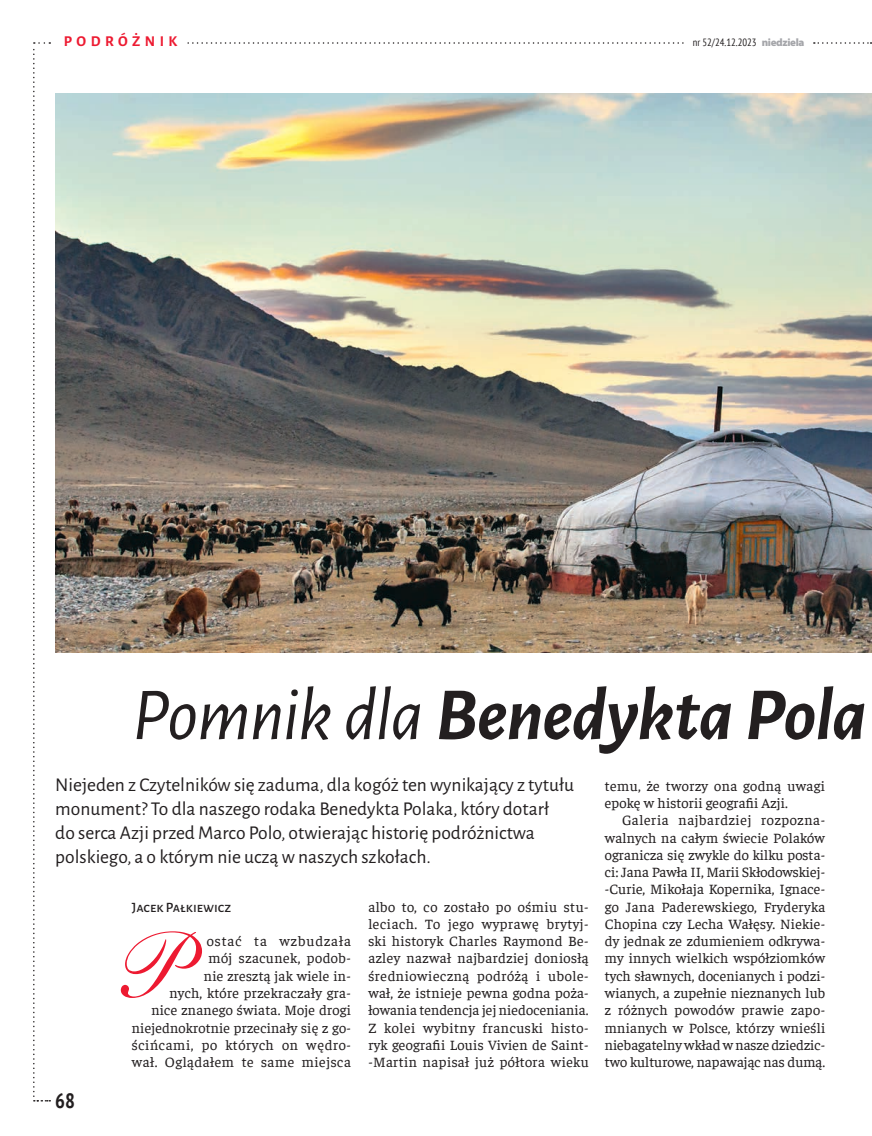
<style>
.page{position:relative;width:872px;height:1136px;background:#fff}
.page>*{position:absolute;margin:0;border:0;box-sizing:border-box;transform-origin:0 0}
.t1{font:italic 700 75px "Alegreya Sans";letter-spacing:-.015em;color:#231f20}
.t2{font:700 condensed 20.7px "PT Sans";color:#231f20}
.t3{font:19.5px/24px "Alegreya Sans";color:#231f20}
.t4{font:700 15px "Alegreya Sans";letter-spacing:.295em;color:#ed1a31}
.t5{font:14.4px/17.2px "Faustina";letter-spacing:.015em;color:#231f20;text-align:justify}
.t6{font:500 14.25px "Alegreya Sans SC";color:#231f20}
.t7{font:condensed 10.5px "PT Sans";color:#231f20}
.s1{font-family:"Myriad Pro";font-weight:900;font-stretch:normal;font-size:10.8px;color:#a5a6aa}
.s2{font-weight:400}
</style>
<div class="page">
<svg style="left:187px;top:42px;width:497px;height:2px"></svg>
<svg style="left:814px;top:42px;width:57px;height:2px"></svg>
<svg style="left:33px;top:42px;width:17px;height:1059px"></svg>
<svg style="left:121px;top:931px;width:81px;height:66px"></svg>
<img style="left:55px;top:94px;width:817px;height:558px">
<p class="t4" style="left:64px;top:30px;width:115px">PODRÓŻNIK</p>
<p class="t7" style="left:693px;top:36px;width:113px">nr 52/24.12.2023 <span class="s1">niedziela</span></p>
<h1 class="t1" style="left:132px;top:660px;width:736px"><span class="s2">Pomnik dla</span> Benedykta Pola</h1>
<p class="t3" style="left:55px;top:771px;width:520px">Niejeden z Czytelników się zaduma, dla kogóż ten wynikający z tytułu monument? To dla naszego rodaka Benedykta Polaka, który dotarł<br>do serca Azji przed Marco Polo, otwierając historię podróżnictwa polskiego, a o którym nie uczą w naszych szkołach.</p>
<p class="t6" style="left:132px;top:897px;width:101px">Jacek Pałkiewicz</p>
<p class="t5" style="left:132px;top:931px;width:221px;text-align:right">ostać ta wzbudzała<br>mój szacunek, podob-<br>nie zresztą jak wiele in-<br>nych, które przekraczały gra-<br>nice znanego świata. Moje drogi niejednokrotnie przecinały się z go&shy;ścińcami, po których on wędro&shy;wał. Oglądałem te same miejsca</p>
<p class="t5" style="left:605px;top:776px;width:222px">temu, że tworzy ona godną uwagi epokę w historii geografii Azji.</p>
<p class="t5" style="left:605px;top:810px;width:222px;text-indent:17px">Galeria najbardziej rozpozna&shy;walnych na całym świecie Polaków ogranicza się zwykle do kilku posta&shy;ci: Jana Pawła II, Marii Skłodowskiej--Curie, Mikołaja Kopernika, Ignace&shy;go Jana Paderewskiego, Fryderyka Chopina czy Lecha Wałęsy. Niekie&shy;dy jednak ze zdumieniem odkrywa&shy;my innych wielkich współziomków tych sławnych, docenianych i podzi&shy;wianych, a zupełnie nieznanych lub z różnych powodów prawie zapo&shy;mnianych w Polsce, którzy wnieśli niebagatelny wkład w nasze dziedzic&shy;two kulturowe, napawając nas dumą.</p>
<p class="t5" style="left:368px;top:897px;width:222px">albo to, co zostało po ośmiu stu&shy;leciach. To jego wyprawę brytyj&shy;ski historyk Charles Raymond Be&shy;azley nazwał najbardziej doniosłą średniowieczną podróżą i ubole&shy;wał, że istnieje pewna godna poża&shy;łowania tendencja jej niedoceniania.<br>Z kolei wybitny francuski histo&shy;ryk geografii Louis Vivien de Saint--Martin napisał już półtora wieku</p>
<h2 class="t2" style="left:55px;top:1086px;width:21px">68</h2>
</div>
